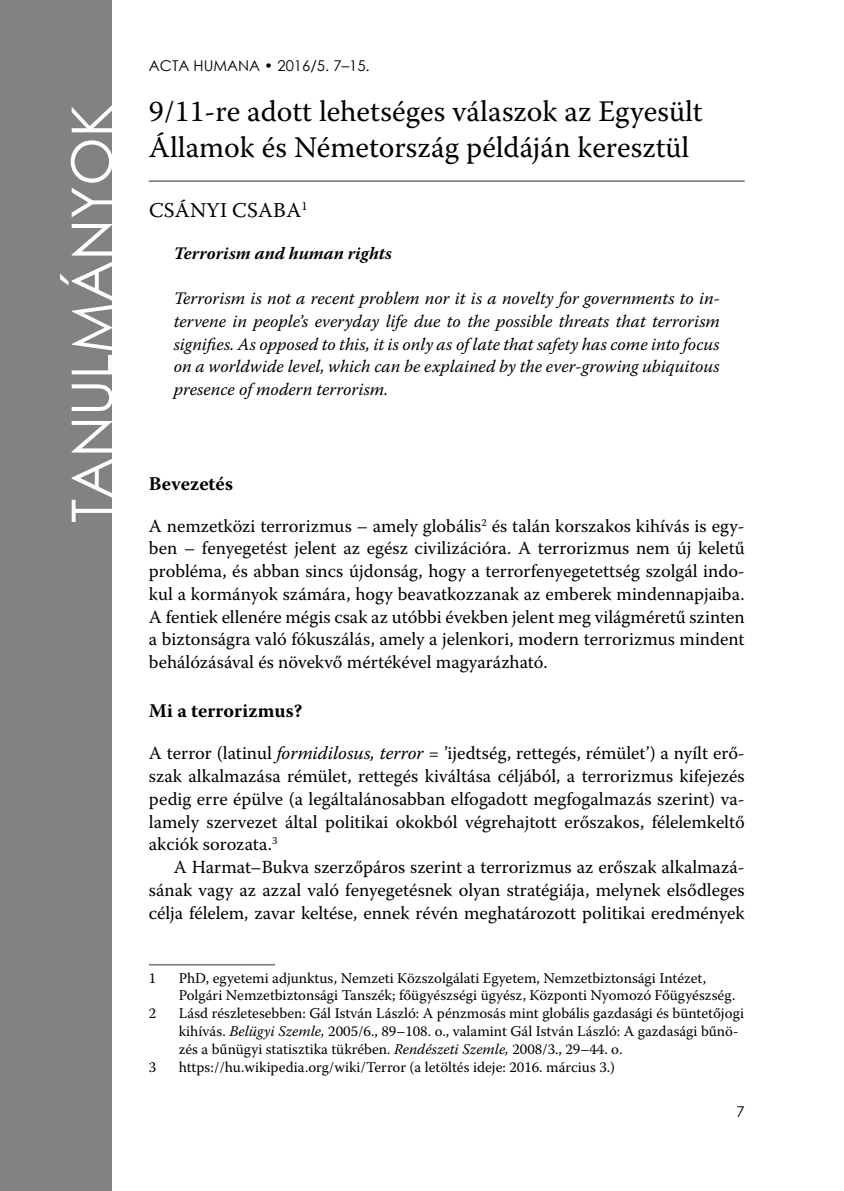
<style>
.page{position:relative;width:844px;height:1191px;background:#fff}
.page>*{position:absolute;margin:0;border:0;box-sizing:border-box;transform-origin:0 0}
.t1{font:56px "Century Gothic";color:#fff}
.Tanulmánycím{font:29.75px/35.7px "Warnock Pro";color:#000}
.Szerző{font:21px "Warnock Pro";letter-spacing:.015em;color:#000}
.Címsor_1{font:700 19.25px "Warnock Pro";letter-spacing:.005em;color:#000}
.Szöveg_első_bek{font:18.38px/22.8px "Warnock Pro";color:#000;text-align:justify}
.Szöveg{font:18.38px/22.8px "Warnock Pro";color:#000;text-align:justify}
.Absztrakt{font:italic 17.5px/22.8px "Warnock Pro";color:#000;text-align:justify}
.Absztrakt_cím{font:italic 700 17.5px "Warnock Pro";color:#000}
.Lábjegyzet{font:14.88px/17.8px "Warnock Pro";color:#000}
.t2{font:14.88px "Century Gothic";color:#000}
.s1{font-style:italic}
</style>
<div class="page">
<div style="left:0;top:0;width:112px;height:1191px;background:#828282"></div>
<hr style="left:149px;top:180px;width:595px;height:2px;background:#828282">
<hr style="left:149px;top:964px;width:126px;height:1px;background:#828282">
<h1 class="t1" style="left:53px;top:523px;width:420px;rotate:-90deg">TANULMÁNYOK</h1>
<p class="t2" style="left:149px;top:55px;width:222px">ACTA HUMANA • 2016/5. 7–15.</p>
<p class="Tanulmánycím" style="left:149px;top:93px;width:555px">9/11-re adott lehetséges válaszok az Egyesült<br>Államok és Németország példáján keresztül</p>
<p class="Szerző" style="left:149px;top:197px;width:160px">CSÁNYI CSABA<sup>1</sup></p>
<p class="Absztrakt_cím" style="left:174px;top:242px;width:220px">Terrorism and human rights</p>
<p class="Absztrakt" style="left:174px;top:287px;width:547px">Terrorism is not a recent problem nor it is a novelty for governments to in&shy;tervene in people’s everyday life due to the possible threats that terrorism signifies. As opposed to this, it is only as of late that safety has come into focus on a worldwide level, which can be explained by the ever-growing ubiquitous presence of modern terrorism.</p>
<p class="Címsor_1" style="left:149px;top:472px;width:85px">Bevezetés</p>
<p class="Szöveg_első_bek" style="left:149px;top:514px;width:597px">A nemzetközi terrorizmus – amely globális<sup>2</sup> és talán korszakos kihívás is egy&shy;ben – fenyegetést jelent az egész civilizációra. A terrorizmus nem új keletű probléma, és abban sincs újdonság, hogy a terrorfenyegetettség szolgál indo&shy;kul a kormányok számára, hogy beavatkozzanak az emberek mindennapjaiba.<br>A fentiek ellenére mégis csak az utóbbi években jelent meg világméretű szinten a biztonságra való fókuszálás, amely a jelenkori, modern terrorizmus mindent behálózásával és növekvő mértékével magyarázható.</p>
<p class="Címsor_1" style="left:149px;top:699px;width:155px">Mi a terrorizmus?</p>
<p class="Szöveg_első_bek" style="left:149px;top:741px;width:597px">A terror (latinul <span class="s1">formidilosus, terror</span> = ’ijedtség, rettegés, rémület’) a nyílt erő&shy;szak alkalmazása rémület, rettegés kiváltása céljából, a terrorizmus kifejezés pedig erre épülve (a legáltalánosabban elfogadott megfogalmazás szerint) va&shy;lamely szervezet által politikai okokból végrehajtott erőszakos, félelemkeltő akciók sorozata. <sup>3</sup></p>
<p class="Szöveg" style="left:149px;top:855px;width:597px;text-indent:25px">A Harmat–Bukva szerzőpáros szerint a terrorizmus az erőszak alkalmazá&shy;sának vagy az azzal való fenyegetésnek olyan stratégiája, melynek elsődleges célja félelem, zavar keltése, ennek révén meghatározott politikai eredmények</p>
<p class="Lábjegyzet" style="left:149px;top:968px;width:9px">1</p>
<p class="Lábjegyzet" style="left:179px;top:968px;width:556px">PhD, egyetemi adjunktus, Nemzeti Közszolgálati Egyetem, Nemzetbiztonsági Intézet,<br>Polgári Nemzetbiztonsági Tanszék; főügyészségi ügyész, Központi Nyomozó Főügyészség.</p>
<p class="Lábjegyzet" style="left:149px;top:1004px;width:9px">2</p>
<p class="Lábjegyzet" style="left:179px;top:1004px;width:566px">Lásd részletesebben: Gál István László: A pénzmosás mint globális gazdasági és büntetőjogi kihívás. <span class="s1">Belügyi Szemle,</span> 2005/6., 89–108. o., valamint Gál István László: A gazdasági bűnö&shy;zés a bűnügyi statisztika tükrében. <span class="s1">Rendészeti Szemle,</span> 2008/3., 29–44. o.</p>
<p class="Lábjegyzet" style="left:149px;top:1057px;width:9px">3</p>
<p class="Lábjegyzet" style="left:179px;top:1057px;width:437px">https://hu.wikipedia.org/wiki/Terror (a letöltés ideje: 2016. március 3.)</p>
<p class="t2" style="left:736px;top:1100px;width:10px">7</p>
</div>
